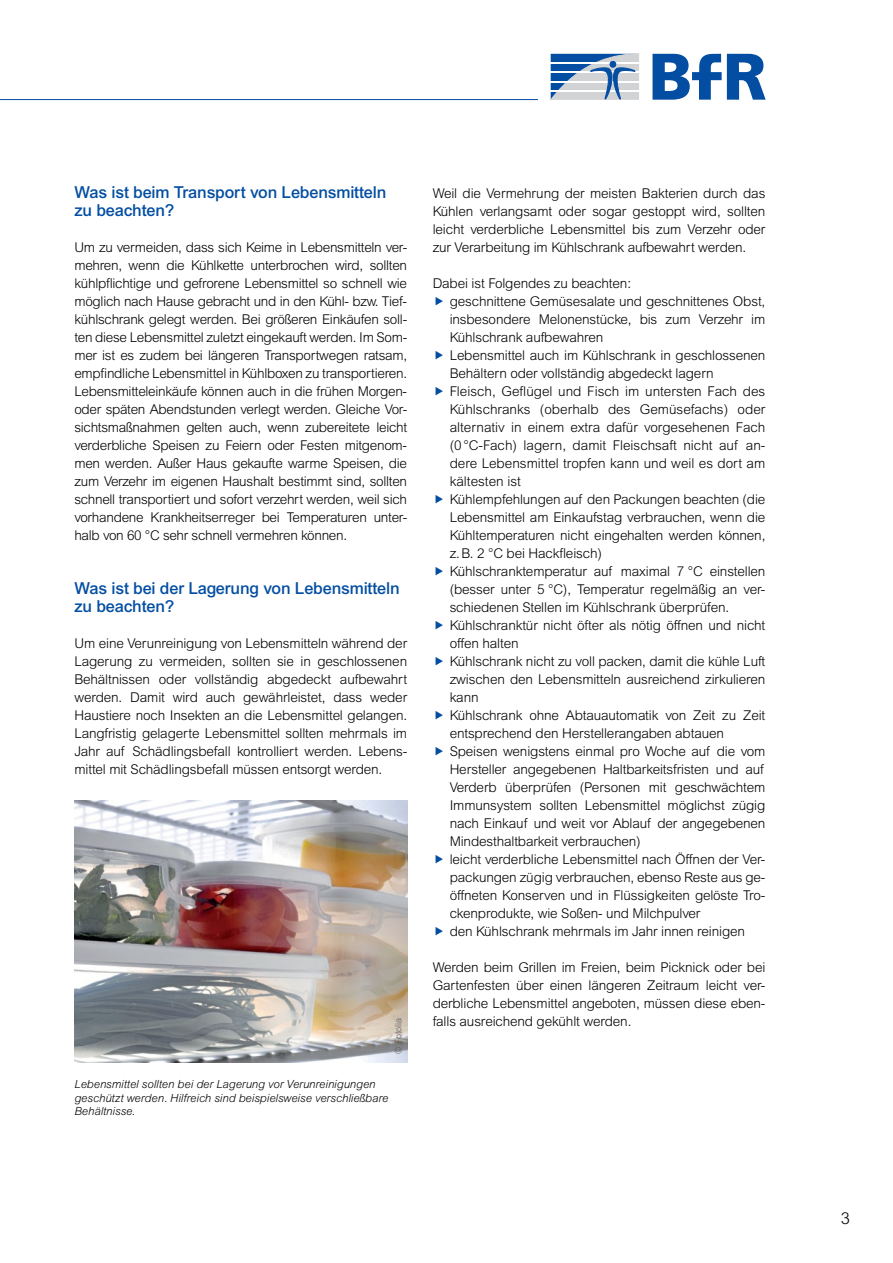
<style>
.page{position:relative;width:893px;height:1263px;background:#fff}
.page>*{position:absolute;margin:0;border:0;box-sizing:border-box;transform-origin:0 0}
.t1{font:500 16.5px/18px "Arial MT Pro";letter-spacing:-.01em;color:#034ea2}
.t2{font:300 16.5px "Arial MT Pro";color:#000}
.t3{font:300 13.5px/18px "Arial MT Pro";letter-spacing:-.01em;color:#000;text-align:justify}
.t4{font:italic 300 11.25px/13.5px "Arial MT Pro";color:#000}
.t5{font:300 9px "Arial MT Pro";color:#58595b}
</style>
<div class="page">
<svg style="left:551px;top:54px;width:88px;height:46px;background:#93adca"></svg>
<svg style="left:652px;top:54px;width:114px;height:46px"></svg>
<hr style="left:0;top:99px;width:538px;height:1px;background:#034ea2">
<img style="left:74px;top:801px;width:333px;height:261px">
<p class="t1" style="left:74px;top:184px;width:314px">Was ist beim Transport von Lebensmitteln zu beachten?</p>
<p class="t3" style="left:74px;top:239px;width:334px">Um zu vermeiden, dass sich Keime in Lebensmitteln ver&shy;mehren, wenn die Kühlkette unterbrochen wird, sollten kühlpflichtige und gefrorene Lebensmittel so schnell wie möglich nach Hause gebracht und in den Kühl- bzw. Tief&shy;kühlschrank gelegt werden. Bei größeren Einkäufen soll&shy;ten diese Lebensmittel zuletzt eingekauft werden. Im Som&shy;mer ist es zudem bei längeren Transportwegen ratsam, empfindliche Lebensmittel in Kühlboxen zu transportieren.<br>Lebensmitteleinkäufe können auch in die frühen Morgen&shy;oder späten Abendstunden verlegt werden. Gleiche Vor&shy;sichtsmaßnahmen gelten auch, wenn zubereitete leicht verderbliche Speisen zu Feiern oder Festen mitgenom&shy;men werden. Außer Haus gekaufte warme Speisen, die zum Verzehr im eigenen Haushalt bestimmt sind, sollten schnell transportiert und sofort verzehrt werden, weil sich vorhandene Krankheitserreger bei Temperaturen unter&shy;halb von 60 °C sehr schnell vermehren können.</p>
<p class="t1" style="left:74px;top:580px;width:327px">Was ist bei der Lagerung von Lebensmitteln zu beachten?</p>
<p class="t3" style="left:74px;top:635px;width:334px">Um eine Verunreinigung von Lebensmitteln während der Lagerung zu vermeiden, sollten sie in geschlossenen Behältnissen oder vollständig abgedeckt aufbewahrt werden. Damit wird auch gewährleistet, dass weder Haustiere noch Insekten an die Lebensmittel gelangen.<br>Langfristig gelagerte Lebensmittel sollten mehrmals im Jahr auf Schädlingsbefall kontrolliert werden. Lebens&shy;mittel mit Schädlingsbefall müssen entsorgt werden.</p>
<p class="t5" style="left:393px;top:1053px;width:37px;rotate:-90deg">© Fotolia</p>
<p class="t4" style="left:74px;top:1078px;width:315px">Lebensmittel sollten bei der Lagerung vor Verunreinigungen geschützt werden. Hilfreich sind beispielsweise verschließbare<br>Behältnisse.</p>
<p class="t3" style="left:433px;top:185px;width:334px">Weil die Vermehrung der meisten Bakterien durch das Kühlen verlangsamt oder sogar gestoppt wird, sollten leicht verderbliche Lebensmittel bis zum Verzehr oder zur Verarbeitung im Kühlschrank aufbewahrt werden.</p>
<p class="t3" style="left:450px;top:275px;width:317px;text-align:left;text-indent:-17px">Dabei ist Folgendes zu beachten:<br>geschnittene Gemüsesalate und geschnittenes Obst, insbesondere Melonenstücke, bis zum Verzehr im Kühlschrank aufbewahren<br>Lebensmittel auch im Kühlschrank in geschlossenen Behältern oder vollständig abgedeckt lagern<br>Fleisch, Geflügel und Fisch im untersten Fach des Kühlschranks (oberhalb des Gemüsefachs) oder alternativ in einem extra dafür vorgesehenen Fach (0°C-Fach) lagern, damit Fleischsaft nicht auf an&shy;dere Lebensmittel tropfen kann und weil es dort am kältesten ist<br>Kühlempfehlungen auf den Packungen beachten (die Lebensmittel am Einkaufstag verbrauchen, wenn die Kühltemperaturen nicht eingehalten werden können, z.B. 2 °C bei Hackfleisch)<br>Kühlschranktemperatur auf maximal 7 °C einstellen (besser unter 5 °C), Temperatur regelmäßig an ver&shy;schiedenen Stellen im Kühlschrank überprüfen.<br>Kühlschranktür nicht öfter als nötig öffnen und nicht offen halten<br>Kühlschrank nicht zu voll packen, damit die kühle Luft zwischen den Lebensmitteln ausreichend zirkulieren kann<br>Kühlschrank ohne Abtauautomatik von Zeit zu Zeit entsprechend den Herstellerangaben abtauen Speisen wenigstens einmal pro Woche auf die vom Hersteller angegebenen Haltbarkeitsfristen und auf Verderb überprüfen (Personen mit geschwächtem Immunsystem sollten Lebensmittel möglichst zügig nach Einkauf und weit vor Ablauf der angegebenen Mindesthaltbarkeit verbrauchen)<br>leicht verderbliche Lebensmittel nach Öffnen der Ver&shy;packungen zügig verbrauchen, ebenso Reste aus ge&shy;öffneten Konserven und in Flüssigkeiten gelöste Tro&shy;ckenprodukte, wie Soßen- und Milchpulver<br>den Kühlschrank mehrmals im Jahr innen reinigen</p>
<p class="t3" style="left:433px;top:958px;width:334px">Werden beim Grillen im Freien, beim Picknick oder bei Gartenfesten über einen längeren Zeitraum leicht ver&shy;derbliche Lebensmittel angeboten, müssen diese eben&shy;falls ausreichend gekühlt werden.</p>
<p class="t2" style="left:841px;top:1208px;width:11px">3</p>
</div>
